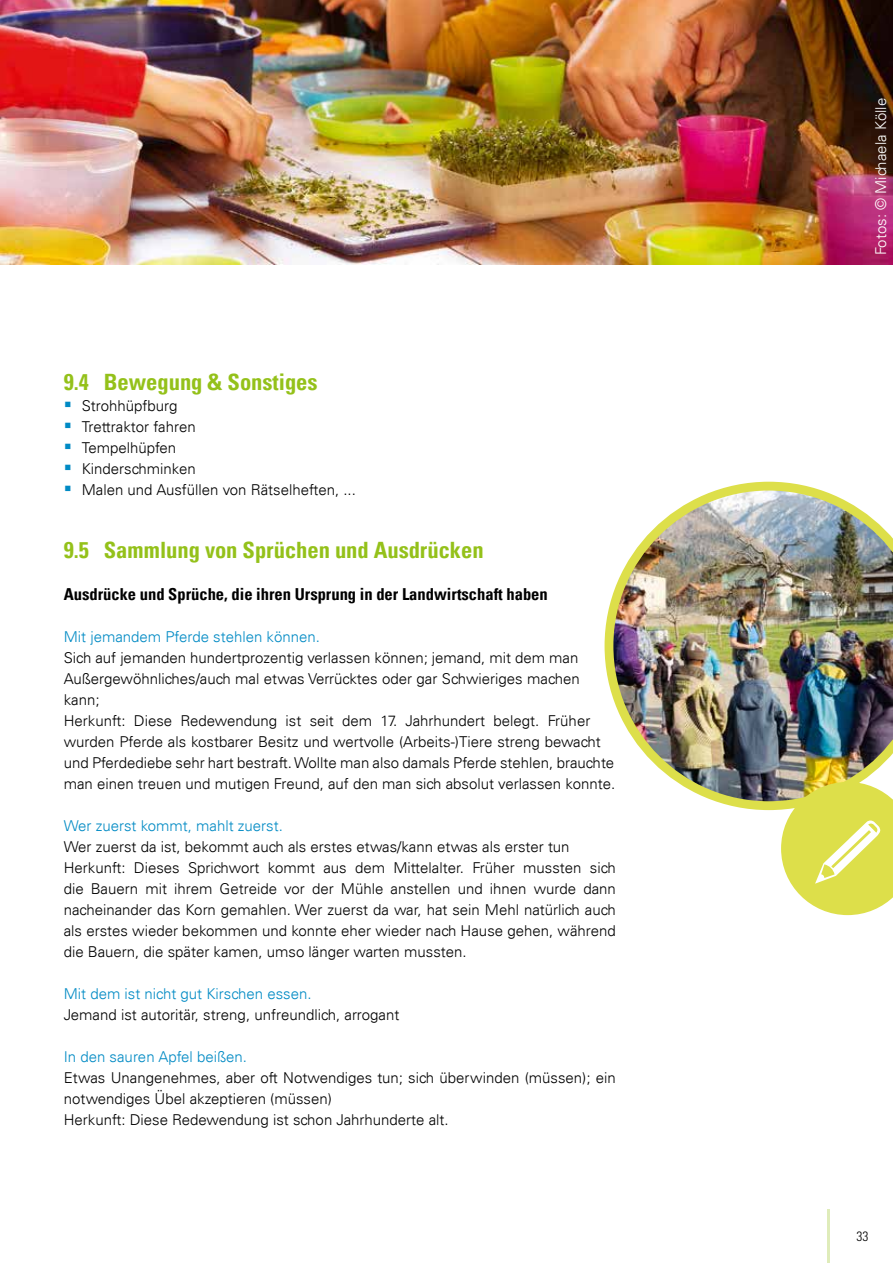
<style>
.page{position:relative;width:893px;height:1263px;background:#fff}
.page>*{position:absolute;margin:0;border:0;box-sizing:border-box;transform-origin:0 0}
.t1{font:700 condensed 22.5px "Univers";color:#94c11a}
.t2{font:700 condensed 16.5px "Univers";color:#000}
.t3{font:300 15px/21px "Univers";color:#000}
.t4{font:300 15px "Univers";color:#008ac4}
.t5{font:300 15px "Univers";color:#fff}
.t6{font:300 condensed 13.5px "Univers LT";color:#000}
</style>
<div class="page">
<hr style="left:827px;top:1209px;width:3px;height:54px;background:#94c11a">
<img style="left:605px;top:482px;width:288px;height:328px">
<img style="left:0;top:0;width:893px;height:264px">
<svg style="left:781px;top:782px;width:112px;height:133px"></svg>
<h1 class="t1" style="left:64px;top:368px;width:255px">9.4 Bewegung &amp; Sonstiges</h1>
<p class="t3" style="left:82px;top:395px;width:276px">Strohhüpfburg<br>Trettraktor fahren<br>Tempelhüpfen<br>Kinderschminken<br>Malen und Ausfüllen von Rätselheften, ...</p>
<h1 class="t1" style="left:64px;top:536px;width:421px">9.5 Sammlung von Sprüchen und Ausdrücken</h1>
<p class="t2" style="left:64px;top:584px;width:485px">Ausdrücke und Sprüche, die ihren Ursprung in der Landwirtschaft haben</p>
<p class="t4" style="left:64px;top:628px;width:258px">Mit jemandem Pferde stehlen können.</p>
<p class="t3" style="left:64px;top:647px;width:553px">Sich auf jemanden hundertprozentig verlassen können; jemand, mit dem man Außergewöhnliches/auch mal etwas Verrücktes oder gar Schwieriges machen kann;<br>Herkunft: Diese Redewendung ist seit dem 17. Jahrhundert belegt. Früher wurden Pferde als kostbarer Besitz und wertvolle (Arbeits-)Tiere streng bewacht und Pferdediebe sehr hart bestraft. Wollte man also damals Pferde stehlen, brauchte man einen treuen und mutigen Freund, auf den man sich absolut verlassen konnte.</p>
<p class="t4" style="left:64px;top:817px;width:221px">Wer zuerst kommt, mahlt zuerst.</p>
<p class="t3" style="left:64px;top:836px;width:554px">Wer zuerst da ist, bekommt auch als erstes etwas/kann etwas als erster tun Herkunft: Dieses Sprichwort kommt aus dem Mittelalter. Früher mussten sich die Bauern mit ihrem Getreide vor der Mühle anstellen und ihnen wurde dann nacheinander das Korn gemahlen. Wer zuerst da war, hat sein Mehl natürlich auch als erstes wieder bekommen und konnte eher wieder nach Hause gehen, während die Bauern, die später kamen, umso länger warten mussten.</p>
<p class="t4" style="left:64px;top:985px;width:249px">Mit dem ist nicht gut Kirschen essen.</p>
<p class="t3" style="left:64px;top:1004px;width:337px">Jemand ist autoritär, streng, unfreundlich, arrogant</p>
<p class="t4" style="left:64px;top:1048px;width:185px">In den sauren Apfel beißen.</p>
<p class="t3" style="left:64px;top:1067px;width:554px">Etwas Unangenehmes, aber oft Notwendiges tun; sich überwinden (müssen); ein notwendiges Übel akzeptieren (müssen)<br>Herkunft: Diese Redewendung ist schon Jahrhunderte alt.</p>
<p class="t5" style="left:872px;top:255px;width:159px;rotate:-90deg">Fotos: © Michaela Kölle</p>
<p class="t6" style="left:856px;top:1228px;width:13px">33</p>
</div>
